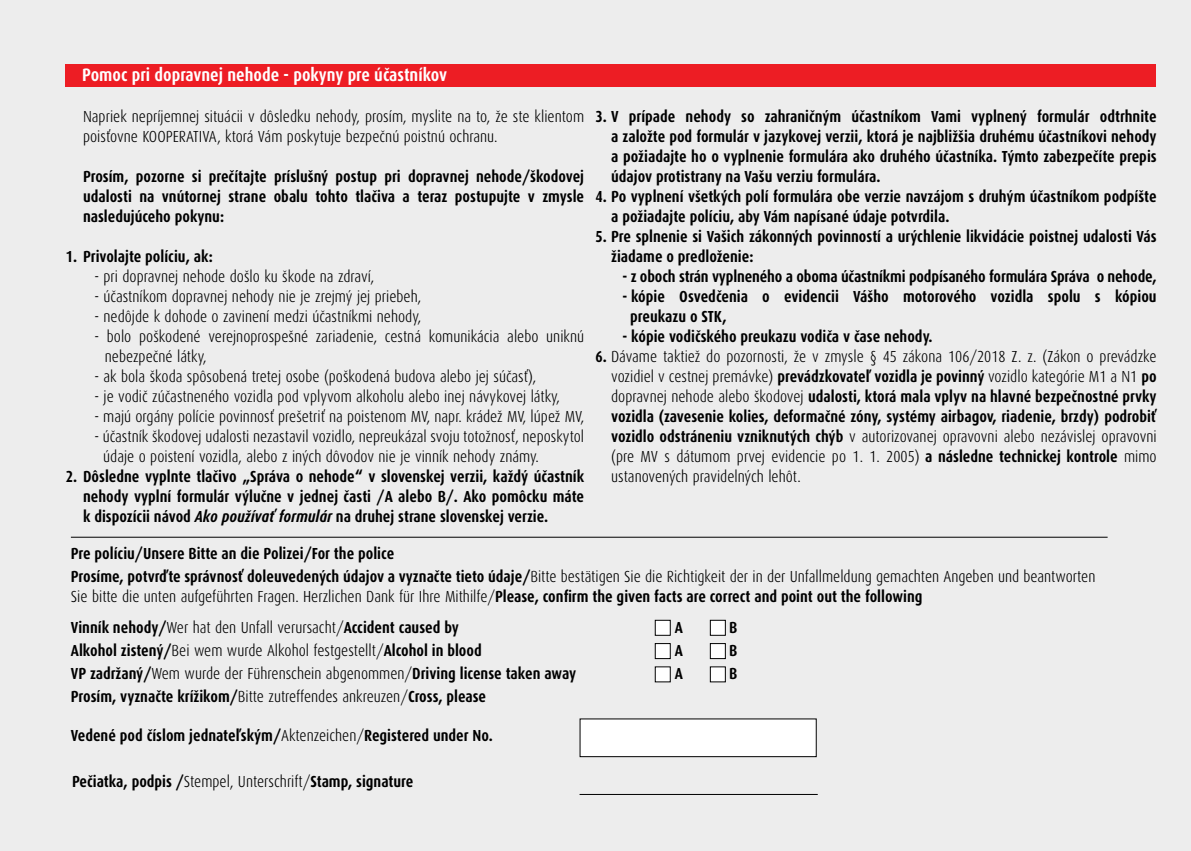
<style>
.page{position:relative;width:1191px;height:851px;background:#fff}
.page>*{position:absolute;margin:0;border:0;box-sizing:border-box;transform-origin:0 0}
.t1{font:700 18px "Dax Condensed";color:#fff}
.t2{font:700 16px/20px "Dax Condensed";color:#000;text-align:justify}
.t3{font:300 16px/20px "Dax Condensed";color:#000}
.s1{font-style:italic}
.s2{font-weight:300}
.s3{font-weight:700}
</style>
<div class="page">
<div style="left:0;top:0;width:1191px;height:850px;background:#ededed"></div>
<div style="left:66px;top:64px;width:1089px;height:23px;background:#ed1d24"></div>
<hr style="left:71px;top:536px;width:1036px;height:1px;background:#000">
<hr style="left:579px;top:793px;width:238px;height:1px;background:#000">
<div style="left:580px;top:718px;width:236px;height:38px;background:#fff"></div>
<div style="left:579px;top:718px;width:237px;height:39px;border:1px solid #000"></div>
<div style="left:655px;top:666px;width:15px;height:15px;background:#fff"></div>
<div style="left:655px;top:666px;width:16px;height:16px;border:1px solid #000"></div>
<div style="left:710px;top:666px;width:15px;height:15px;background:#fff"></div>
<div style="left:710px;top:666px;width:16px;height:16px;border:1px solid #000"></div>
<div style="left:655px;top:643px;width:15px;height:15px;background:#fff"></div>
<div style="left:655px;top:643px;width:16px;height:16px;border:1px solid #000"></div>
<div style="left:710px;top:643px;width:15px;height:15px;background:#fff"></div>
<div style="left:710px;top:643px;width:16px;height:16px;border:1px solid #000"></div>
<div style="left:655px;top:620px;width:15px;height:15px;background:#fff"></div>
<div style="left:655px;top:619px;width:16px;height:16px;border:1px solid #000"></div>
<div style="left:710px;top:620px;width:15px;height:15px;background:#fff"></div>
<div style="left:710px;top:619px;width:16px;height:16px;border:1px solid #000"></div>
<p class="t1" style="left:82px;top:64px;width:366px">Pomoc pri dopravnej nehode - pokyny pre účastníkov</p>
<p class="t3" style="left:83px;top:106px;width:502px">Napriek nepríjemnej situácii v dôsledku nehody, prosím, myslite na to, že ste klientom poisťovne KOOPERATIVA, ktorá Vám poskytuje bezpečnú poistnú ochranu.</p>
<p class="t2" style="left:83px;top:166px;width:502px">Prosím, pozorne si prečítajte príslušný postup pri dopravnej nehode/škodovej udalosti na vnútornej strane obalu tohto tlačiva a teraz postupujte v zmysle nasledujúceho pokynu:</p>
<p class="t2" style="left:66px;top:246px;width:149px">1. Privolajte políciu, ak:</p>
<p class="t3" style="left:94px;top:266px;width:281px">- pri dopravnej nehode došlo ku škode na zdraví,</p>
<p class="t3" style="left:94px;top:286px;width:328px">- účastníkom dopravnej nehody nie je zrejmý jej priebeh,</p>
<p class="t3" style="left:94px;top:306px;width:328px">- nedôjde k dohode o zavinení medzi účastníkmi nehody,</p>
<p class="t3" style="left:105px;top:326px;width:481px;text-indent:-10px">- bolo poškodené verejnoprospešné zariadenie, cestná komunikácia alebo uniknú nebezpečné látky,</p>
<p class="t3" style="left:94px;top:366px;width:443px">- ak bola škoda spôsobená tretej osobe (poškodená budova alebo jej súčasť),</p>
<p class="t3" style="left:94px;top:386px;width:467px">- je vodič zúčastneného vozidla pod vplyvom alkoholu alebo inej návykovej látky,</p>
<p class="t3" style="left:94px;top:406px;width:491px">- majú orgány polície povinnosť prešetriť na poistenom MV, napr. krádež MV, lúpež MV,</p>
<p class="t3" style="left:103px;top:426px;width:482px;text-indent:-9px">- účastník škodovej udalosti nezastavil vozidlo, nepreukázal svoju totožnosť, neposkytol údaje o poistení vozidla, alebo z iných dôvodov nie je vinník nehody známy.</p>
<p class="t2" style="left:83px;top:466px;width:502px;text-indent:-17px">2. Dôsledne vyplnte tlačivo „Správa o nehode“ v slovenskej verzii, každý účastník nehody vyplní formulár výlučne v jednej časti /A alebo B/. Ako pomôcku máte k dispozícii návod <span class="s1">Ako používať formulár</span> na druhej strane slovenskej verzie.</p>
<p class="t2" style="left:71px;top:543px;width:325px">Pre políciu/Unsere Bitte an die Polizei/For the police</p>
<p class="t2" style="left:595px;top:106px;width:562px">3. V prípade nehody so zahraničným účastníkom Vami vyplnený formulár odtrhnite</p>
<p class="t2" style="left:611px;top:126px;width:547px">a založte pod formulár v jazykovej verzii, ktorá je najbližšia druhému účastníkovi nehody a požiadajte ho o vyplnenie formulára ako druhého účastníka. Týmto zabezpečíte prepis údajov protistrany na Vašu verziu formulára.</p>
<p class="t2" style="left:611px;top:206px;width:340px">a požiadajte políciu, aby Vám napísané údaje potvrdila.</p>
<p class="t2" style="left:611px;top:246px;width:144px">žiadame o predloženie:</p>
<p class="t2" style="left:622px;top:266px;width:535px">- z oboch strán vyplneného a oboma účastníkmi podpísaného formulára Správa o nehode,</p>
<p class="t2" style="left:630px;top:286px;width:528px;text-indent:-8px">- kópie Osvedčenia o evidencii Vášho motorového vozidla spolu s kópiou preukazu o STK,</p>
<p class="t2" style="left:622px;top:326px;width:312px">- kópie vodičského preukazu vodiča v čase nehody.</p>
<p class="t2" style="left:611px;top:366px;width:547px"><span class="s2">vozidiel v cestnej premávke)</span> prevádzkovateľ vozidla je povinný <span class="s2">vozidlo kategórie M1 a N1</span> po <span class="s2">dopravnej nehode alebo škodovej</span> udalosti, ktorá mala vplyv na hlavné bezpečnostné prvky vozidla (zavesenie kolies, deformačné zóny, systémy airbagov, riadenie, brzdy) podrobiť vozidlo odstráneniu vzniknutých chýb <span class="s2">v autorizovanej opravovni alebo nezávislej opravovni (pre MV s dátumom prvej evidencie po 1. 1. 2005)</span> a následne technickej kontrole <span class="s2">mimo ustanovených pravidelných lehôt.</span></p>
<p class="t2" style="left:595px;top:186px;width:562px">4. Po vyplnení všetkých polí formulára obe verzie navzájom s druhým účastníkom podpíšte</p>
<p class="t2" style="left:595px;top:226px;width:562px">5. Pre splnenie si Vašich zákonných povinností a urýchlenie likvidácie poistnej udalosti Vás</p>
<p class="t3" style="left:595px;top:346px;width:562px"><span class="s3">6.</span> Dávame taktiež do pozornosti, že v zmysle § 45 zákona 106/2018 Z. z. (Zákon o prevádzke</p>
<p class="t3" style="left:71px;top:566px;width:1026px"><span class="s3">Prosíme, potvrďte správnosť doleuvedených údajov a vyznačte tieto údaje/</span>Bitte bestätigen Sie die Richtigkeit der in der Unfallmeldung gemachten Angeben und beantworten<br>Sie bitte die unten aufgeführten Fragen. Herzlichen Dank für Ihre Mithilfe/<span class="s3">Please, confirm the given facts are correct and point out the following</span></p>
<p class="t2" style="left:71px;top:615px;width:507px;line-height:23.2px;text-align:left">Vinník nehody/<span class="s2">Wer hat den Unfall verursacht/</span>Accident caused by<br>Alkohol zistený/<span class="s2">Bei wem wurde Alkohol festgestellt/</span>Alcohol in blood<br>VP zadržaný/<span class="s2">Wem wurde der Führenschein abgenommen/</span>Driving license taken away Prosím, vyznačte krížikom/<span class="s2">Bitte zutreffendes ankreuzen/</span>Cross, please</p>
<p class="t2" style="left:71px;top:724px;width:423px">Vedené pod číslom jednateľským/<span class="s2">Aktenzeichen/</span>Registered under No.</p>
<p class="t2" style="left:72px;top:771px;width:343px">Pečiatka, podpis /<span class="s2">Stempel, Unterschrift/</span>Stamp, signature</p>
<p class="t2" style="left:674px;top:615px;width:10px;line-height:23.2px">A A A</p>
<p class="t2" style="left:729px;top:615px;width:10px;line-height:23.2px">B B B</p>
</div>
